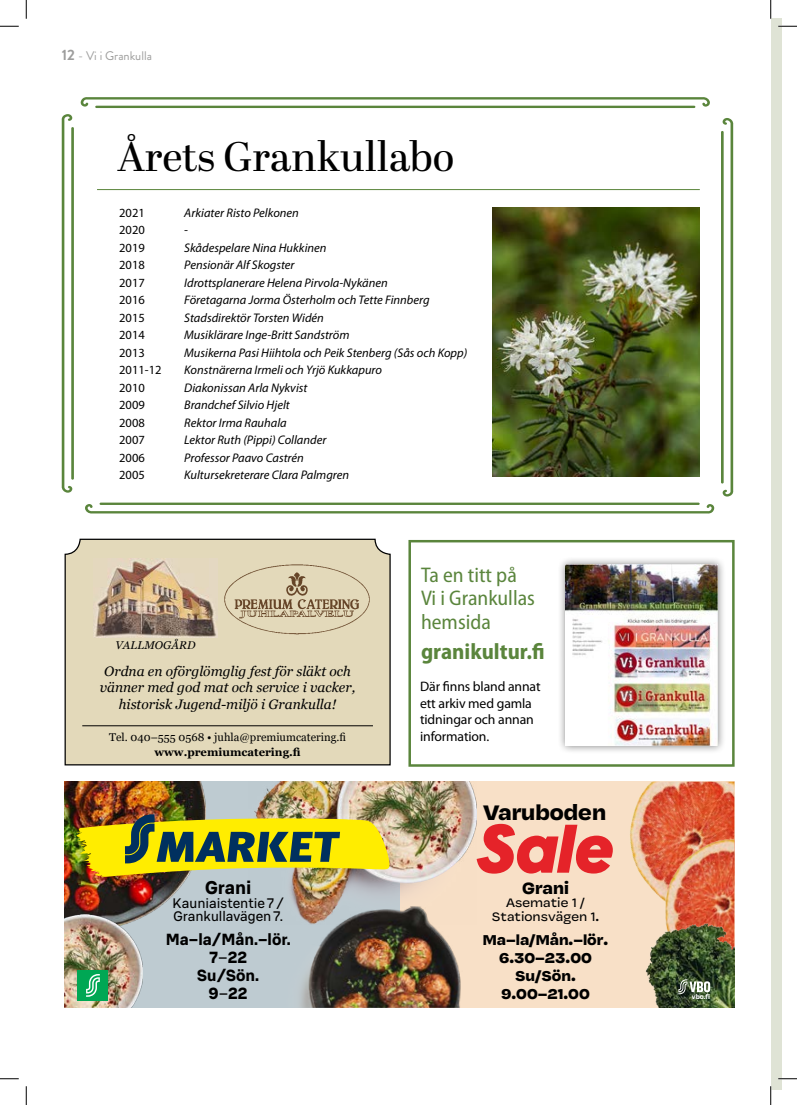
<style>
.page{position:relative;width:797px;height:1105px;background:#fff}
.page>*{position:absolute;margin:0;border:0;box-sizing:border-box;transform-origin:0 0}
.t1{font:41.25px "Abril Display";color:#000}
.t2{font:700 23.12px "Vulf Sans";color:#000}
.t3{font:700 semi-condensed 22.5px "Myriad Pro";color:#5a853c}
.t4{font:semi-condensed 21.25px/23.8px "Myriad Pro";color:#5a853c}
.t5{font:700 18px "S Bonus UX";color:#000}
.t6{font:700 18px "Vulf Sans";color:#000}
.t7{font:700 15.75px/18px "Vulf Sans";color:#000;text-align:center}
.t8{font:700 15.75px/18px "S Bonus UX";color:#000;text-align:center}
.t9{font:italic 13.75px/16.5px "Georgia";color:#000;text-align:center}
.t10{font:13.75px/16.5px "Myriad Pro";letter-spacing:-.01em;color:#000}
.t11{font:13.5px/13.5px "S Bonus UX";color:#000}
.t12{font:13.5px/13.5px "Vulf Sans";color:#000;text-align:center}
.t13{font:italic 12.5px "Myriad Pro";color:#000}
.t14{font:12.5px "Myriad Pro";color:#000}
.t15{font:12.5px "Brandon Grotesque";color:#9d9d9c}
.t16{font:11.25px "Georgia";color:#000}
.t17{font:700 11.25px "Georgia";color:#000}
.t18{font:italic 11.25px "Georgia";letter-spacing:.01em;color:#000}
.t19{font:700 6.75px "S Bonus UX";color:#fff}
.s1{font-weight:700;font-size:15px}
.s2{font-weight:400}
</style>
<div class="page">
<div style="left:770px;top:18px;width:11px;height:1071px;background:#dfe3d5"></div>
<div style="left:408px;top:540px;width:326px;height:227px;border:2px solid #5a853c"></div>
<hr style="left:97px;top:189px;width:602px;height:1px;background:#5a853c">
<svg style="left:722px;top:118px;width:11px;height:379px"></svg>
<hr style="left:721px;top:131px;width:2px;height:352px;background:#5a853c">
<svg style="left:61px;top:114px;width:11px;height:379px"></svg>
<hr style="left:71px;top:127px;width:3px;height:353px;background:#5a853c">
<svg style="left:85px;top:504px;width:629px;height:10px"></svg>
<hr style="left:99px;top:503px;width:600px;height:2px;background:#5a853c">
<svg style="left:81px;top:97px;width:629px;height:10px"></svg>
<hr style="left:95px;top:106px;width:600px;height:2px;background:#5a853c">
<div style="left:399px;top:782px;width:335px;height:226px;background:#f8e0c7"></div>
<div style="left:64px;top:782px;width:335px;height:226px;background:#becbd1"></div>
<img style="left:64px;top:782px;width:142px;height:135px">
<img style="left:64px;top:915px;width:79px;height:93px">
<img style="left:630px;top:782px;width:104px;height:96px">
<img style="left:643px;top:818px;width:91px;height:67px">
<div style="left:78px;top:970px;width:30px;height:31px;background:#00a754"></div>
<svg style="left:86px;top:974px;width:14px;height:23px"></svg>
<img style="left:300px;top:924px;width:161px;height:84px">
<svg style="left:476px;top:824px;width:137px;height:50px"></svg>
<img style="left:645px;top:885px;width:89px;height:123px">
<svg style="left:678px;top:979px;width:32px;height:15px"></svg>
<img style="left:254px;top:782px;width:222px;height:142px">
<img style="left:75px;top:814px;width:314px;height:63px">
<img style="left:493px;top:208px;width:206px;height:269px">
<div style="left:556px;top:556px;width:170px;height:198px;background:#000;opacity:.5"></div>
<img style="left:565px;top:565px;width:152px;height:181px">
<div style="left:64px;top:539px;width:326px;height:226px;background:#e3d9ba"></div>
<img style="left:94px;top:559px;width:123px;height:79px">
<img style="left:219px;top:559px;width:156px;height:78px">
<hr style="left:82px;top:725px;width:291px;height:1px;background:#000">
<svg style="left:0;top:25px;width:19px;height:2px"></svg>
<svg style="left:778px;top:25px;width:19px;height:2px"></svg>
<svg style="left:0;top:1078px;width:19px;height:1px"></svg>
<svg style="left:778px;top:1078px;width:19px;height:1px"></svg>
<svg style="left:25px;top:0;width:2px;height:19px"></svg>
<svg style="left:25px;top:1086px;width:2px;height:19px"></svg>
<svg style="left:770px;top:0;width:1px;height:19px"></svg>
<svg style="left:770px;top:1086px;width:1px;height:19px"></svg>
<p class="t15" style="left:62px;top:47px;width:92px"><span class="s1">12</span> - Vi i Grankulla</p>
<h1 class="t1" style="left:117px;top:128px;width:338px">Årets Grankullabo</h1>
<p class="t14" style="left:119px;top:205px;width:27px">2021</p>
<p class="t13" style="left:184px;top:205px;width:116px">Arkiater Risto Pelkonen</p>
<p class="t14" style="left:119px;top:223px;width:27px">2020</p>
<p class="t13" style="left:184px;top:223px;width:5px">-</p>
<p class="t14" style="left:119px;top:240px;width:27px">2019</p>
<p class="t13" style="left:184px;top:240px;width:144px">Skådespelare Nina Hukkinen</p>
<p class="t14" style="left:119px;top:258px;width:27px">2018</p>
<p class="t13" style="left:184px;top:258px;width:112px">Pensionär Alf Skogster</p>
<p class="t14" style="left:119px;top:275px;width:27px">2017</p>
<p class="t13" style="left:184px;top:275px;width:205px">Idrottsplanerare Helena Pirvola-Nykänen</p>
<p class="t14" style="left:119px;top:293px;width:27px">2016</p>
<p class="t13" style="left:184px;top:293px;width:247px">Företagarna Jorma Österholm och Tette Finnberg</p>
<p class="t14" style="left:119px;top:310px;width:27px">2015</p>
<p class="t13" style="left:184px;top:310px;width:141px">Stadsdirektör Torsten Widén</p>
<p class="t14" style="left:119px;top:328px;width:27px">2014</p>
<p class="t13" style="left:184px;top:328px;width:167px">Musiklärare Inge-Britt Sandström</p>
<p class="t14" style="left:119px;top:345px;width:27px">2013</p>
<p class="t13" style="left:184px;top:345px;width:284px">Musikerna Pasi Hiihtola och Peik Stenberg (Sås och Kopp)</p>
<p class="t14" style="left:119px;top:363px;width:44px">2011-12</p>
<p class="t13" style="left:184px;top:363px;width:199px">Konstnärerna Irmeli och Yrjö Kukkapuro</p>
<p class="t14" style="left:119px;top:380px;width:27px">2010</p>
<p class="t13" style="left:184px;top:380px;width:125px">Diakonissan Arla Nykvist</p>
<p class="t14" style="left:119px;top:398px;width:27px">2009</p>
<p class="t13" style="left:184px;top:398px;width:107px">Brandchef Silvio Hjelt</p>
<p class="t14" style="left:119px;top:415px;width:27px">2008</p>
<p class="t13" style="left:184px;top:415px;width:104px">Rektor Irma Rauhala</p>
<p class="t14" style="left:119px;top:433px;width:27px">2007</p>
<p class="t13" style="left:184px;top:433px;width:144px">Lektor Ruth (Pippi) Collander</p>
<p class="t14" style="left:119px;top:450px;width:27px">2006</p>
<p class="t13" style="left:184px;top:450px;width:121px">Professor Paavo Castrén</p>
<p class="t14" style="left:119px;top:468px;width:27px">2005</p>
<p class="t13" style="left:184px;top:468px;width:166px">Kultursekreterare Clara Palmgren</p>
<p class="t18" style="left:115px;top:638px;width:82px">VALLMOGÅRD</p>
<p class="t9" style="left:100px;top:663px;width:257px">Ordna en oförglömglig fest för släkt och vänner med god mat och service i vacker, historisk Jugend-miljö i Grankulla!</p>
<p class="t16" style="left:109px;top:730px;width:238px">Tel. 040–555 0568 • juhla@premiumcatering.fi</p>
<p class="t17" style="left:154px;top:745px;width:148px">www.premiumcatering.fi</p>
<h3 class="t5" style="left:205px;top:875px;width:48px">Grani</h3>
<p class="t11" style="left:173px;top:895px;width:113px">Kauniaistentie 7 /<br>Grankullavägen 7.</p>
<p class="t8" style="left:166px;top:929px;width:127px">Ma–la/Mån.–lör.<br>7<span class="s2">–</span>22<br>Su/Sön.<br>9<span class="s2">–</span>22</p>
<h3 class="t4" style="left:421px;top:562px;width:115px">Ta en titt på<br>Vi i Grankullas hemsida</h3>
<h3 class="t3" style="left:421px;top:637px;width:125px">granikultur.fi</h3>
<p class="t10" style="left:420px;top:678px;width:122px">Där finns bland annat ett arkiv med gamla tidningar och annan information.</p>
<h2 class="t2" style="left:483px;top:795px;width:124px">Varuboden</h2>
<h3 class="t6" style="left:522px;top:875px;width:48px">Grani</h3>
<p class="t12" style="left:492px;top:896px;width:109px">Asematie 1 /<br>Stationsvägen 1.</p>
<p class="t7" style="left:483px;top:930px;width:127px">Ma–la/Mån.–lör.<br>6.30–23.00<br>Su/Sön.<br>9.00–21.00</p>
<p class="t19" style="left:692px;top:992px;width:20px">vbo.fi</p>
</div>
